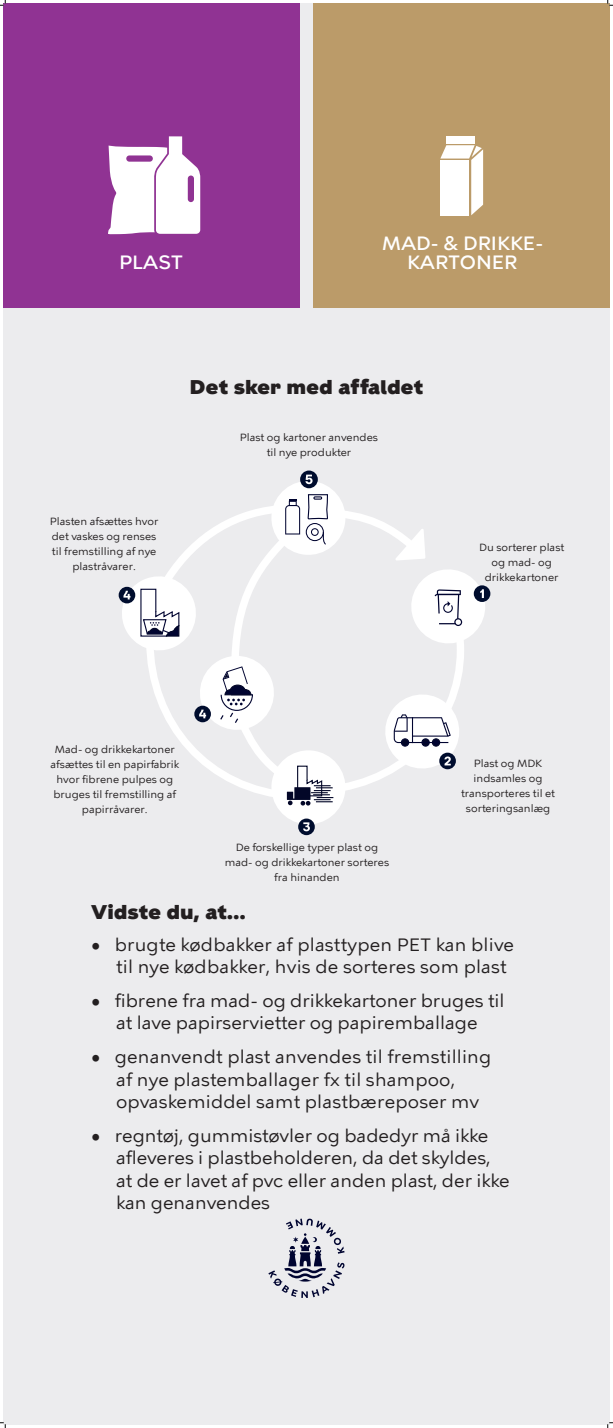
<style>
.page{position:relative;width:613px;height:1428px;background:#fff}
.page>*{position:absolute;margin:0;border:0;box-sizing:border-box;transform-origin:0 0}
.t1{font:900 20px "KBH";letter-spacing:.025em;color:#231f20}
.t2{font:500 19.1px/19.1px "KBH";color:#fff;text-align:center}
.t3{font:18px/22.5px "KBH Tekst";color:#231f20}
.t4{font:10.5px/15px "KBH Tekst";color:#231f20;text-align:center}
</style>
<div class="page">
<div style="left:3px;top:3px;width:607px;height:1422px;background:#ececee"></div>
<svg style="left:300px;top:470px;width:18px;height:18px"></svg>
<div style="left:298px;top:818px;width:17px;height:17px;background:#000d2e;border-radius:50%"></div>
<svg style="left:118px;top:475px;width:372px;height:356px"></svg>
<svg style="left:268px;top:1218px;width:77px;height:80px"></svg>
<div style="left:3px;top:3px;width:297px;height:305px;background:#903393"></div>
<svg style="left:108px;top:136px;width:92px;height:98px"></svg>
<div style="left:313px;top:3px;width:297px;height:305px;background:#bb9b69"></div>
<div style="left:440px;top:160px;width:29px;height:56px;background:#fff"></div>
<div style="left:446px;top:136px;width:29px;height:7px;background:#fff"></div>
<svg style="left:440px;top:145px;width:43px;height:70px"></svg>
<svg style="left:0;top:0;width:6px;height:6px"></svg>
<svg style="left:0;top:1422px;width:6px;height:6px"></svg>
<svg style="left:607px;top:0;width:6px;height:6px"></svg>
<svg style="left:607px;top:1422px;width:6px;height:6px"></svg>
<p class="t2" style="left:119px;top:252px;width:65px">PLAST</p>
<p class="t2" style="left:382px;top:233px;width:162px">MAD- &amp; DRIKKE-<br>KARTONER</p>
<p class="t4" style="left:50px;top:513px;width:110px">Plasten afsættes hvor det vaskes og renses til fremstilling af nye plastråvarer.</p>
<p class="t1" style="left:190px;top:375px;width:235px">Det sker med affaldet</p>
<p class="t4" style="left:240px;top:430px;width:140px">Plast og kartoner anvendes til nye produkter</p>
<p class="t4" style="left:479px;top:540px;width:87px">Du sorterer plast og mad- og -drikkekartoner</p>
<p class="t4" style="left:51px;top:742px;width:130px">Mad- og drikkekartoner afsættes til en papir-fabrik hvor fibrene pulpes og bruges til fremstilling af papirråvarer.</p>
<p class="t4" style="left:225px;top:840px;width:166px">De forskellige typer plast og mad- og drikkekartoner sorteres fra hinanden</p>
<p class="t4" style="left:461px;top:756px;width:96px">Plast og MDK indsamles og -transporteres til et sorterings-anlæg</p>
<p class="t1" style="left:91px;top:900px;width:156px">Vidste du, at...</p>
<p class="t3" style="left:116px;top:933px;width:400px;text-indent:-25px">• brugte kødbakker af plasttypen PET kan -blive til nye kødbakker, hvis de sorteres som plast</p>
<p class="t3" style="left:91px;top:989px;width:415px;text-align:center">• fibrene fra mad- og drikkekartoner bruges til at lave papirservietter og papiremballage</p>
<p class="t3" style="left:116px;top:1045px;width:377px;text-indent:-25px">• genanvendt plast anvendes til -fremstilling af nye plastemballager fx til shampoo, -opvaskemiddel samt plastbæreposer mv</p>
<p class="t3" style="left:116px;top:1124px;width:395px;text-indent:-25px">• regntøj, gummistøvler og badedyr må ikke -afleveres i plastbeholderen, da det skyldes, at de er lavet af pvc eller anden plast, der ikke kan genanvendes</p>
</div>
